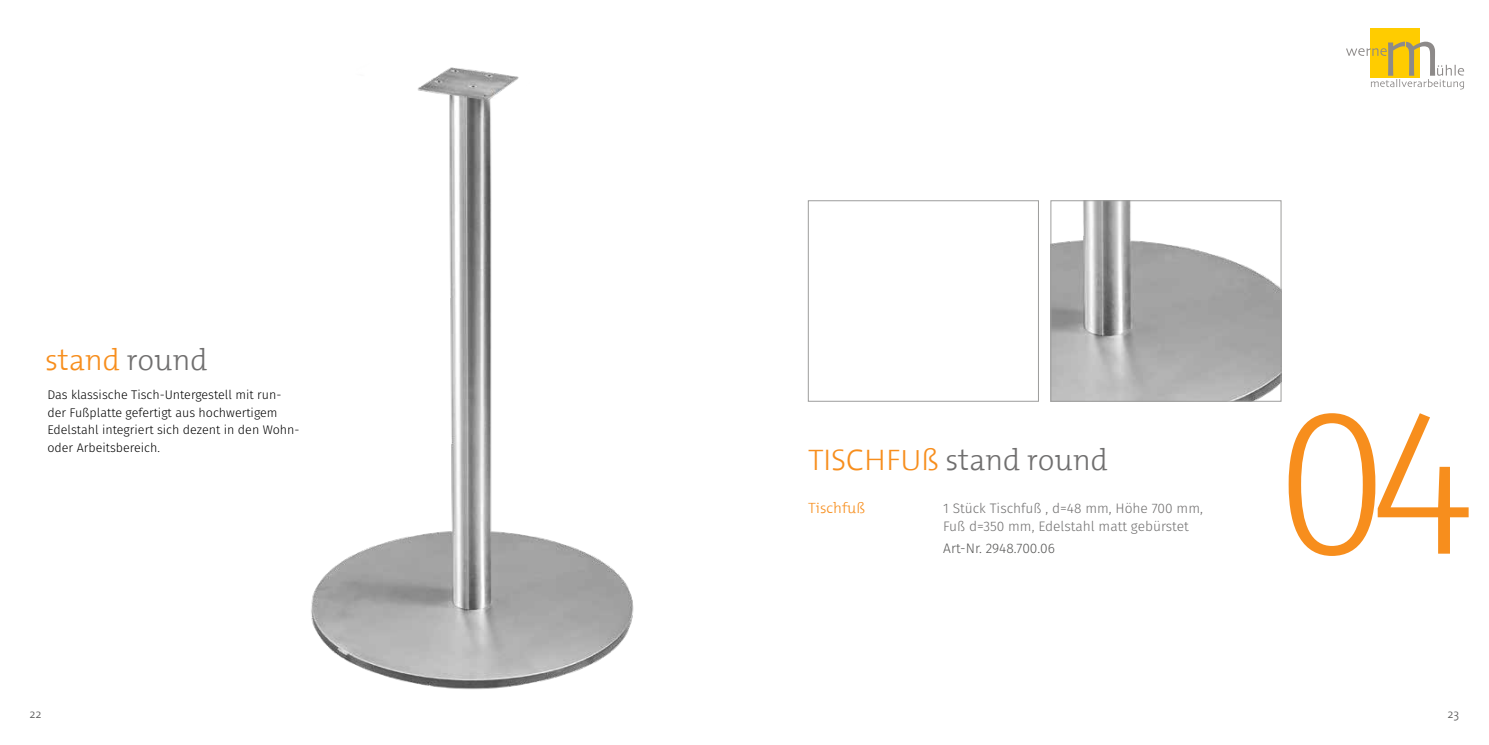
<style>
.page{position:relative;width:1489px;height:745px;background:#fff}
.page>*{position:absolute;margin:0;border:0;box-sizing:border-box;transform-origin:0 0}
.t1{font:300 207.5px "Fira Sans";color:#f78e1d}
.t2{font:300 30px "The Mix 3";color:#706f6f}
.t3{font:300 30px "The Mix 3";color:#f78e1d}
.t4{font:300 15px "The Mix 3";color:#f78e1d}
.t5{font:300 13.75px/17.5px "Fira Sans";color:#706f6f}
.t6{font:300 13.75px "Fira Sans";color:#575756}
.t7{font:300 12.5px/17.5px "Fira Sans";color:#000}
.t8{font:300 12.5px "The Mix 3";color:#575756}
.s1{color:#706f6f}
.s2{color:#f78e1d}
</style>
<div class="page">
<img style="left:311px;top:67px;width:323px;height:623px">
<div style="left:1370px;top:28px;width:49px;height:50px;background:#fc0"></div>
<svg style="left:1346px;top:42px;width:117px;height:47px"></svg>
<img style="left:1052px;top:202px;width:227px;height:197px">
<div style="left:1050px;top:200px;width:231px;height:201px;border:1px solid #9d9d9c"></div>
<div style="left:808px;top:200px;width:230px;height:201px;border:1px solid #9d9d9c"></div>
<h2 class="t3" style="left:45px;top:335px;width:164px">stand <span class="s1">round</span></h2>
<p class="t7" style="left:47px;top:385px;width:254px">Das klassische Tisch-Untergestell mit run&shy;der Fußplatte gefertigt aus hochwertigem Edelstahl integriert sich dezent in den Wohn&shy;oder Arbeitsbereich.</p>
<h2 class="t2" style="left:808px;top:435px;width:301px"><span class="s2">TISCHFUß</span> stand round</h2>
<p class="t4" style="left:808px;top:495px;width:58px">Tischfuß</p>
<p class="t5" style="left:943px;top:499px;width:261px">1 Stück Tischfuß , d=48 mm, Höhe 700 mm,<br>Fuß d=350 mm, Edelstahl matt gebürstet</p>
<p class="t6" style="left:943px;top:538px;width:113px">Art-Nr. 2948.700.06</p>
<h1 class="t1" style="left:1274px;top:334px;width:202px">04</h1>
<p class="t8" style="left:29px;top:703px;width:14px">22</p>
<p class="t8" style="left:1447px;top:703px;width:13px">23</p>
</div>
